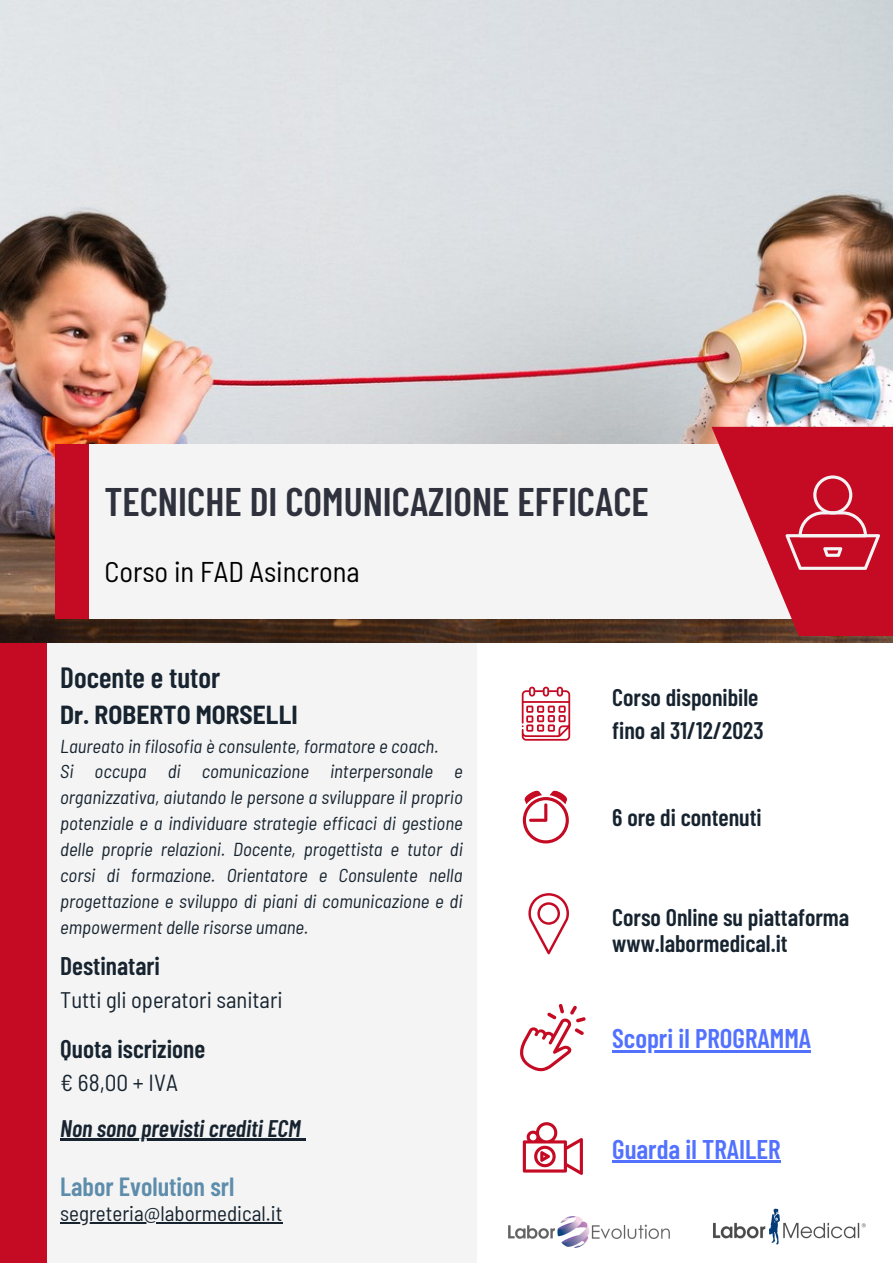
<style>
.page{position:relative;width:893px;height:1263px;background:#fff}
.page>*{position:absolute;margin:0;border:0;box-sizing:border-box;transform-origin:0 0}
.t1{font:600 39.83px "Barlow Condensed";color:#2f313d}
.t2{font:600 29.25px "Barlow Condensed";color:#172430}
.t3{font:semi-condensed 28.5px "Barlow";color:#000}
.t4{font:600 27px "Barlow Condensed";color:#5271ff}
.t5{font:600 26.25px "Barlow Condensed";color:#5e8dac}
.t6{font:600 25.5px "Barlow Condensed";color:#172430}
.t7{font:700 semi-condensed 25.5px "Barlow";color:#172430}
.t8{font:600 24px/26.5px "Barlow Condensed";color:#172430}
.t9{font:italic 600 24px "Barlow Condensed";color:#172430}
.t10{font:semi-condensed 23.25px "Barlow";color:#172430}
.t11{font:semi-condensed 22.5px "Barlow";color:#172430}
.t12{font:semi-condensed 21px "Barlow";color:#172430}
.t13{font:italic semi-condensed 18.75px/25.9px "Barlow";color:#172430;text-align:justify}
</style>
<div class="page">
<img style="left:0;top:0;width:893px;height:643px">
<div style="left:55px;top:444px;width:82px;height:175px;background:#c50a23"></div>
<div style="left:89px;top:444px;width:804px;height:175px;background:#f4f4f4"></div>
<div style="left:0;top:643px;width:112px;height:620px;background:#c50a23"></div>
<div style="left:47px;top:643px;width:429px;height:620px;background:#f4f4f4"></div>
<svg style="left:523px;top:790px;width:46px;height:53px"></svg>
<svg style="left:711px;top:427px;width:182px;height:209px;fill:#c50a23"></svg>
<img style="left:508px;top:1216px;width:162px;height:32px">
<svg style="left:522px;top:687px;width:48px;height:54px"></svg>
<svg style="left:785px;top:475px;width:95px;height:95px;background:#cc2f44"></svg>
<img style="left:713px;top:1208px;width:153px;height:37px">
<svg style="left:520px;top:1004px;width:66px;height:67px"></svg>
<svg style="left:523px;top:1122px;width:60px;height:53px"></svg>
<hr style="left:612px;top:1050px;width:199px;height:2px;background:#5271ff">
<hr style="left:60px;top:1222px;width:222px;height:1px;background:#172430">
<hr style="left:60px;top:1138px;width:241px;height:3px;background:#172430">
<svg style="left:301px;top:1138px;width:4px;height:3px"></svg>
<hr style="left:612px;top:1160px;width:168px;height:2px;background:#5271ff">
<svg style="left:528px;top:893px;width:41px;height:61px"></svg>
<p class="t1" style="left:104px;top:477px;width:546px">TECNICHE DI COMUNICAZIONE EFFICACE</p>
<p class="t3" style="left:104px;top:553px;width:257px">Corso in FAD Asincrona</p>
<p class="t2" style="left:60px;top:658px;width:162px">Docente e tutor</p>
<p class="t7" style="left:60px;top:698px;width:239px">Dr. ROBERTO MORSELLI</p>
<p class="t13" style="left:60px;top:732px;width:380px">Laureato in filosofia è consulente, formatore e coach.</p>
<p class="t13" style="left:60px;top:758px;width:404px">Si occupa di comunicazione interpersonale e organizzativa, aiutando le persone a sviluppare il proprio potenziale e a individuare strategie efficaci di gestione delle proprie relazioni. Docente, progettista e tutor di corsi di formazione. Orientatore e Consulente nella progettazione e sviluppo di piani di comunicazione e di empowerment delle risorse umane.</p>
<p class="t6" style="left:60px;top:949px;width:101px">Destinatari</p>
<p class="t11" style="left:60px;top:985px;width:224px">Tutti gli operatori sanitari</p>
<p class="t6" style="left:60px;top:1032px;width:146px">Quota iscrizione</p>
<p class="t10" style="left:60px;top:1068px;width:119px">€ 68,00 + IVA</p>
<p class="t9" style="left:60px;top:1113px;width:242px">Non sono previsti crediti ECM</p>
<p class="t5" style="left:60px;top:1170px;width:176px">Labor Evolution srl</p>
<p class="t12" style="left:60px;top:1200px;width:223px">segreteria@labormedical.it</p>
<p class="t8" style="left:612px;top:683px;width:148px">Corso disponibile</p>
<p class="t8" style="left:612px;top:716px;width:153px">fino al 31/12/2023</p>
<p class="t8" style="left:612px;top:803px;width:151px">6 ore di contenuti</p>
<p class="t8" style="left:612px;top:903px;width:239px">Corso Online su piattaforma www.labormedical.it</p>
<p class="t4" style="left:612px;top:1021px;width:200px">Scopri il PROGRAMMA</p>
<p class="t4" style="left:612px;top:1132px;width:170px">Guarda il TRAILER</p>
</div>
